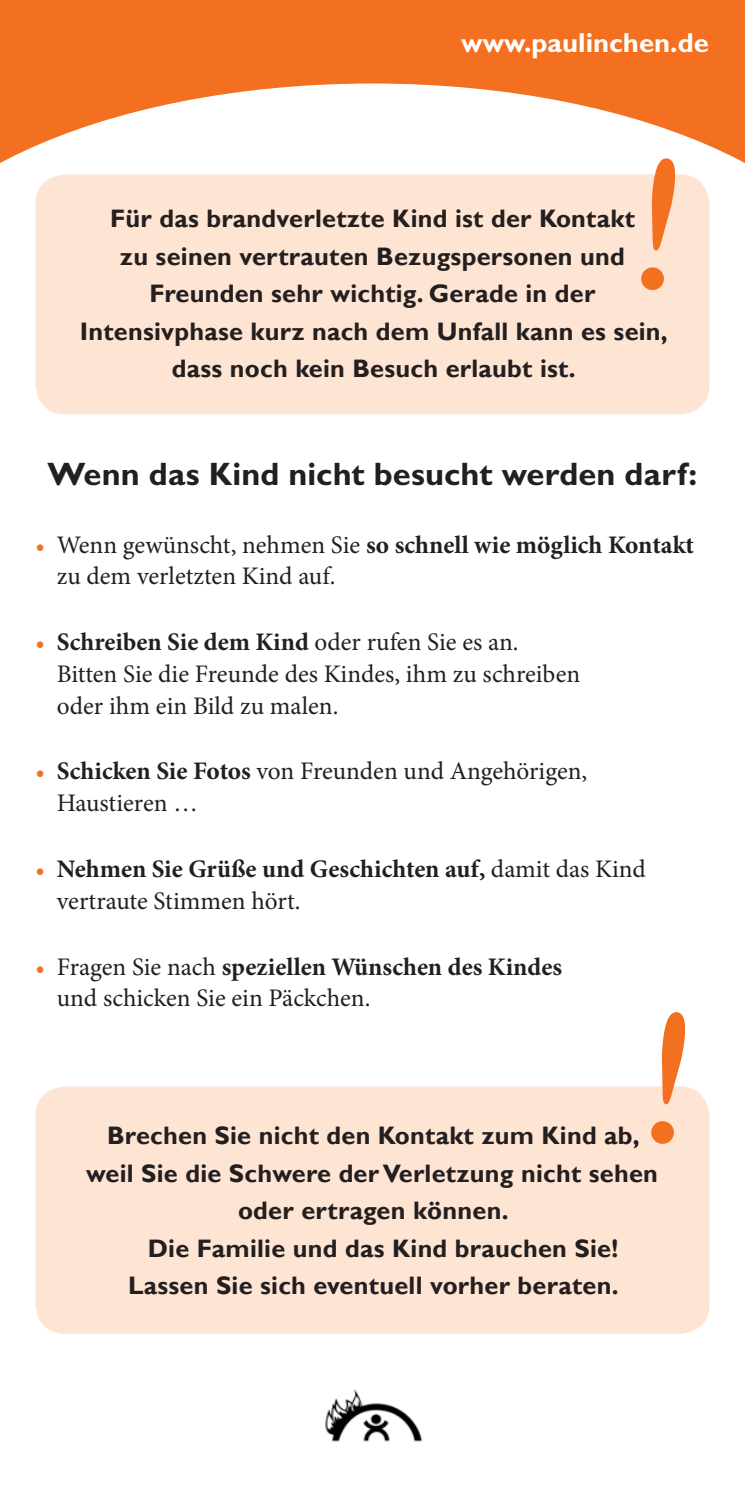
<style>
.page{position:relative;width:745px;height:1489px;background:#fff}
.page>*{position:absolute;margin:0;border:0;box-sizing:border-box;transform-origin:0 0}
.t1{font:700 32.5px "Gill Alt One";letter-spacing:.005em;color:#231f20}
.t2{font:700 27.5px "Gill Alt One";color:#fff}
.t3{font:25.25px/31.8px "Minion Pro";color:#231f20}
.t4{font:700 25.25px/37.5px "Gill Sans";letter-spacing:.01em;color:#231f20;text-align:center}
.s1{font-weight:700;font-size:23.75px;color:#f37021}
.s2{font-weight:700}
</style>
<div class="page">
<div style="left:0;top:0;width:744px;height:185px;background:#f37021"></div>
<svg style="left:0;top:83px;width:622px;height:104px;fill:#fff"></svg>
<div style="left:35px;top:174px;width:674px;height:240px;background:#fee4d3;border-radius:30px"></div>
<div style="left:35px;top:1086px;width:674px;height:247px;background:#fee4d3;border-radius:30px"></div>
<svg style="left:622px;top:115px;width:122px;height:225px"></svg>
<svg style="left:650px;top:1012px;width:36px;height:132px"></svg>
<img style="left:325px;top:1389px;width:98px;height:53px">
<p class="t2" style="left:461px;top:26px;width:249px">www.paulinchen.de</p>
<p class="t4" style="left:80px;top:201px;width:589px">Für das brandverletzte Kind ist der Kontakt<br>zu seinen vertrauten Bezugspersonen und Freunden sehr wichtig. Gerade in der Intensivphase kurz nach dem Unfall kann es sein, dass noch kein Besuch erlaubt ist.</p>
<p class="t1" style="left:47px;top:455px;width:651px">Wenn das Kind nicht besucht werden darf:</p>
<p class="t3" style="left:57px;top:528px;width:638px;text-indent:-21px"><span class="s1">•</span> Wenn gewünscht, nehmen Sie <span class="s2">so schnell wie möglich Kontakt </span>zu dem verletzten Kind auf.</p>
<p class="t3" style="left:57px;top:626px;width:524px;text-indent:-21px"><span class="s1">•</span> <span class="s2">Schreiben Sie dem Kind</span> oder rufen Sie es an.<br>Bitten Sie die Freunde des Kindes, ihm zu schreiben oder ihm ein Bild zu malen.</p>
<p class="t3" style="left:57px;top:755px;width:531px;text-indent:-21px"><span class="s1">•</span> <span class="s2">Schicken Sie Fotos</span> von Freunden und Angehörigen,<br>Haustieren …</p>
<p class="t3" style="left:57px;top:853px;width:590px;text-indent:-21px"><span class="s1">•</span> <span class="s2">Nehmen Sie Grüße und Geschichten auf,</span> damit das Kind vertraute Stimmen hört.</p>
<p class="t3" style="left:57px;top:950px;width:506px;text-indent:-21px"><span class="s1">•</span> Fragen Sie nach <span class="s2">speziellen Wünschen des Kindes </span>und schicken Sie ein Päckchen.</p>
<p class="t4" style="left:107px;top:1117px;width:533px">Brechen Sie nicht den Kontakt zum Kind ab,</p>
<p class="t4" style="left:86px;top:1154px;width:573px">weil Sie die Schwere der Verletzung nicht sehen</p>
<p class="t4" style="left:238px;top:1192px;width:272px">oder ertragen können.</p>
<p class="t4" style="left:148px;top:1229px;width:471px">Die Familie und das Kind brauchen Sie!</p>
<p class="t4" style="left:128px;top:1267px;width:491px">Lassen Sie sich eventuell vorher beraten.</p>
</div>
